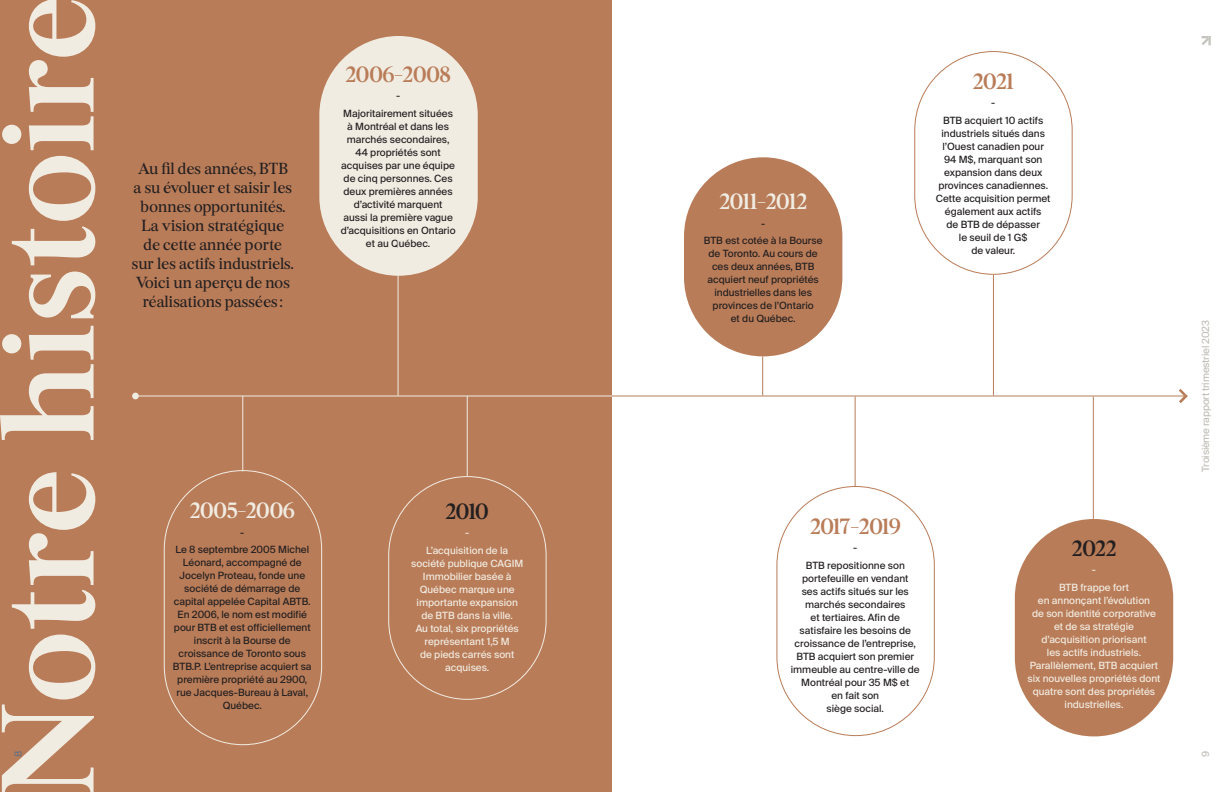
<style>
.page{position:relative;width:1224px;height:792px;background:#fff}
.page>*{position:absolute;margin:0;border:0;box-sizing:border-box;transform-origin:0 0}
.t1{font:600 131px "Burgess Pro";letter-spacing:-.005em;color:#f1ece2}
.Centered_number_stone{font:600 22px "Burgess Pro";color:#f1ece2}
.Centered_number_terracotta{font:600 22px "Burgess Pro";color:#b97c58}
.Centered_number_terracotta-2{font:600 22px "Burgess Pro";letter-spacing:-.025em;color:#b97c58}
.Centered_number_black{font:600 22px "Burgess Pro";letter-spacing:-.015em;color:#231f20}
.Medium_subtitles_black_reg{font:16px/19px "Burgess Pro";color:#231f20;text-align:center}
.Body_text_black_centered{font:10px/13px "Suisse Intl";color:#231f20;text-align:center}
.Body_text_stone_centered{font:10px/13px "Suisse Intl";color:#f1ece2;text-align:center}
.t2{font:10px "Suisse Intl";letter-spacing:-.02em;color:#c0beb7}
.Body_text_navy{font:10px "Suisse Intl";color:#231f20}
.Body_text_navy-2{font:10px "Suisse Intl";color:#f1ece2}
.t3{font:10px "Suisse Intl";color:#637083}
</style>
<div class="page">
<div style="left:0;top:0;width:612px;height:792px;background:#b97c58"></div>
<hr style="left:135px;top:396px;width:477px;height:1px;background:#f1ece2">
<hr style="left:612px;top:396px;width:573px;height:1px;background:#b97c58">
<div style="left:319px;top:36px;width:159px;height:240px;background:#f1ece2;border-radius:79px"></div>
<hr style="left:398px;top:237px;width:1px;height:159px;background:#f1ece2">
<hr style="left:467px;top:396px;width:1px;height:80px;background:#f1ece2">
<div style="left:684px;top:157px;width:158px;height:199px;background:#b97c58;border-radius:79px"></div>
<hr style="left:762px;top:356px;width:1px;height:40px;background:#b97c58">
<hr style="left:242px;top:396px;width:1px;height:75px;background:#f1ece2">
<hr style="left:855px;top:396px;width:1px;height:90px;background:#b97c58">
<hr style="left:993px;top:275px;width:1px;height:121px;background:#b97c58">
<div style="left:1015px;top:519px;width:158px;height:217px;background:#b97c58;border-radius:79px"></div>
<hr style="left:1093px;top:396px;width:1px;height:123px;background:#b97c58">
<svg style="left:1179px;top:389px;width:9px;height:14px"></svg>
<div style="left:132px;top:393px;width:7px;height:6px;background:#f1ece2;border-radius:50%"></div>
<svg style="left:1202px;top:36px;width:9px;height:9px"></svg>
<p class="t1" style="left:-32px;top:798px;width:803px;rotate:-90deg">Notre histoire</p>
<p class="Centered_number_terracotta" style="left:346px;top:60px;width:107px">2006-2008</p>
<p class="Body_text_navy" style="left:396px;top:90px;width:6px">-</p>
<p class="Body_text_black_centered" style="left:341px;top:107px;width:116px">Majoritairement situées à Montréal et dans les marchés secondaires,<br>44 propriétés sont acquises par une équipe de cinq personnes. Ces deux premières années d’activité marquent aussi la première vague d’acquisitions en Ontario et au Québec.</p>
<p class="Centered_number_terracotta" style="left:973px;top:68px;width:43px">2021</p>
<p class="Body_text_navy" style="left:991px;top:97px;width:6px">-</p>
<p class="Body_text_black_centered" style="left:936px;top:114px;width:116px">BTB acquiert 10 actifs industriels situés dans l’Ouest canadien pour<br>94 M$, marquant son expansion dans deux provinces canadiennes.<br>Cette acquisition permet également aux actifs<br>de BTB de dépasser<br>le seuil de 1 G$<br>de valeur.</p>
<p class="Medium_subtitles_black_reg" style="left:132px;top:160px;width:163px">Au fil des années, BTB a su évoluer et saisir les bonnes opportunités.<br>La vision stratégique de cette année porte sur les actifs industriels.<br>Voici un aperçu de nos réalisations passées :</p>
<p class="Centered_number_stone" style="left:720px;top:188px;width:89px">2011-2012</p>
<p class="Body_text_navy" style="left:761px;top:218px;width:6px">-</p>
<p class="Body_text_black_centered" style="left:704px;top:234px;width:120px">BTB est cotée à la Bourse de Toronto. Au cours de ces deux années, BTB acquiert neuf propriétés industrielles dans les provinces de l’Ontario<br>et du Québec.</p>
<p class="t2" style="left:1200px;top:472px;width:153px;rotate:-90deg">Troisième rapport trimestriel 2023</p>
<p class="Centered_number_stone" style="left:190px;top:497px;width:107px">2005-2006</p>
<p class="Body_text_navy" style="left:240px;top:526px;width:6px">-</p>
<p class="Body_text_black_centered" style="left:173px;top:543px;width:140px">Le 8 septembre 2005 Michel<br>Léonard, accompagné de<br>Jocelyn Proteau, fonde une société de démarrage de capital appelée Capital ABTB.<br>En 2006, le nom est modifié pour BTB et est officiellement inscrit à la Bourse de croissance de Toronto sous<br>BTB.P. L’entreprise acquiert sa première propriété au 2900, rue Jacques-Bureau à Laval,<br>Québec.</p>
<p class="Centered_number_black" style="left:446px;top:498px;width:45px">2010</p>
<p class="Body_text_navy-2" style="left:465px;top:527px;width:6px">-</p>
<p class="Body_text_stone_centered" style="left:411px;top:544px;width:114px">L’acquisition de la société publique CAGIM<br>Immobilier basée à<br>Québec marque une importante expansion de BTB dans la ville.<br>Au total, six propriétés représentant 1,5 M<br>de pieds carrés sont acquises.</p>
<p class="Centered_number_terracotta-2" style="left:810px;top:512px;width:92px">2017-2019</p>
<p class="Body_text_navy" style="left:853px;top:542px;width:6px">-</p>
<p class="Body_text_black_centered" style="left:791px;top:559px;width:130px">BTB repositionne son portefeuille en vendant<br>ses actifs situés sur les marchés secondaires<br>et tertiaires. Afin de satisfaire les besoins de croissance de l’entreprise,<br>BTB acquiert son premier immeuble au centre-ville de<br>Montréal pour 35 M$ et<br>en fait son<br>siège social.</p>
<p class="Centered_number_black" style="left:1072px;top:534px;width:46px">2022</p>
<p class="Body_text_navy-2" style="left:1092px;top:564px;width:6px">-</p>
<p class="Body_text_stone_centered" style="left:1028px;top:581px;width:135px">BTB frappe fort<br>en annonçant l’évolution<br>de son identité corporative et de sa stratégie d’acquisition priorisant<br>les actifs industriels.<br>Parallèlement, BTB acquiert six nouvelles propriétés dont quatre sont des propriétés industrielles.</p>
<p class="t3" style="left:12px;top:757px;width:8px;rotate:-90deg">8</p>
<p class="t2" style="left:1200px;top:757px;width:8px;rotate:-90deg">9</p>
</div>
